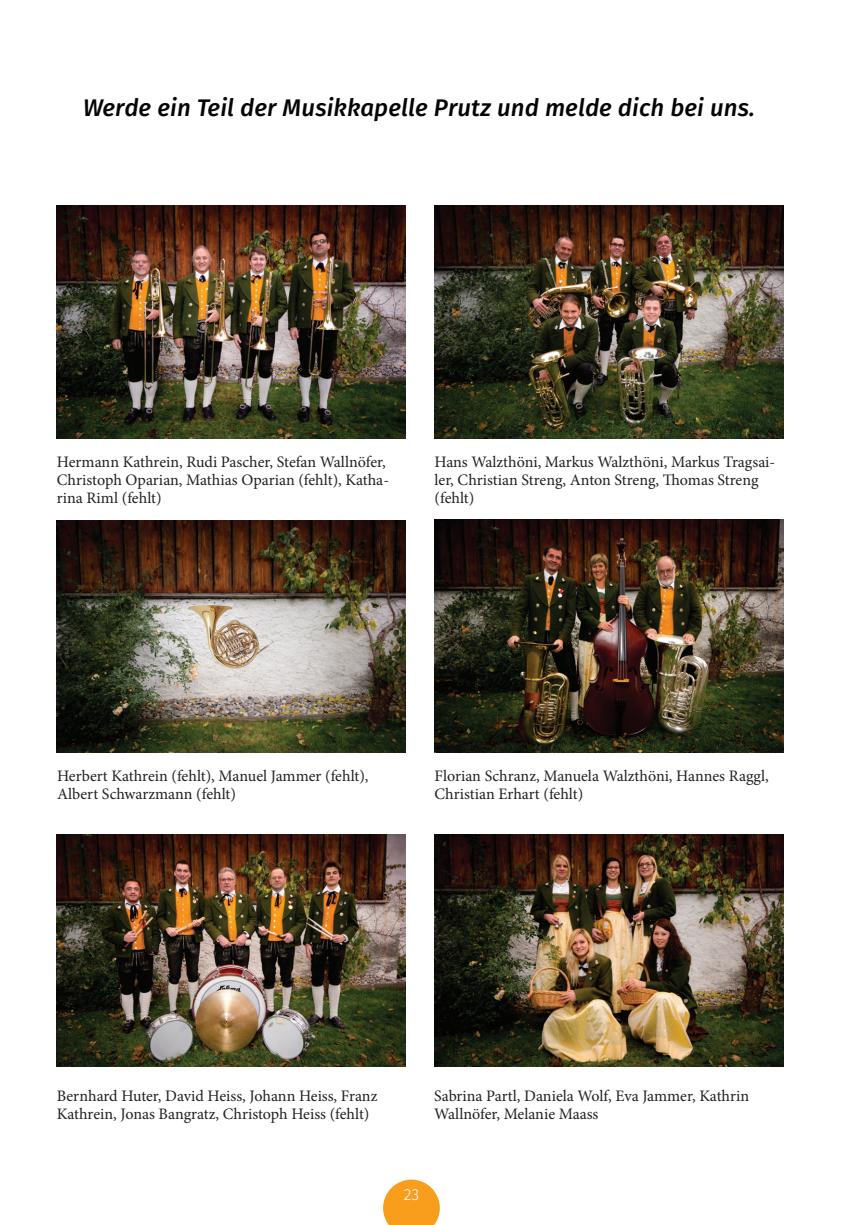
<style>
.page{position:relative;width:857px;height:1225px;background:#fff}
.page>*{position:absolute;margin:0;border:0;box-sizing:border-box;transform-origin:0 0}
.t1{font:italic 500 24px "Fira Sans";letter-spacing:.005em;color:#040503}
.t2{font:16px/18px "Minion Pro";letter-spacing:-.005em;color:#231f20}
.t3{font:300 16px "Fira Sans";color:#fff}
</style>
<div class="page">
<svg style="left:383px;top:1179px;width:56px;height:46px;background:#f9ad40"></svg>
<img style="left:57px;top:834px;width:348px;height:232px">
<img style="left:57px;top:520px;width:348px;height:232px">
<img style="left:434px;top:834px;width:348px;height:232px">
<img style="left:57px;top:206px;width:348px;height:232px">
<img style="left:434px;top:206px;width:348px;height:232px">
<img style="left:434px;top:520px;width:348px;height:232px">
<h1 class="t1" style="left:83px;top:91px;width:672px">Werde ein Teil der Musikkapelle Prutz und melde dich bei uns.</h1>
<p class="t2" style="left:57px;top:453px;width:333px">Hermann Kathrein, Rudi Pascher, Stefan Wallnöfer,<br>Christoph Oparian, Mathias Oparian (fehlt), Katha&shy;rina Riml (fehlt)</p>
<p class="t2" style="left:434px;top:453px;width:342px">Hans Walzthöni, Markus Walzthöni, Markus Tragsai&shy;ler, Christian Streng, Anton Streng, Thomas Streng (fehlt)</p>
<p class="t2" style="left:57px;top:767px;width:313px">Herbert Kathrein (fehlt), Manuel Jammer (fehlt),<br>Albert Schwarzmann (fehlt)</p>
<p class="t2" style="left:434px;top:767px;width:335px">Florian Schranz, Manuela Walzthöni, Hannes Raggl,<br>Christian Erhart (fehlt)</p>
<p class="t2" style="left:57px;top:1087px;width:322px">Bernhard Huter, David Heiss, Johann Heiss, Franz<br>Kathrein, Jonas Bangratz, Christoph Heiss (fehlt)</p>
<p class="t2" style="left:434px;top:1087px;width:316px">Sabrina Partl, Daniela Wolf, Eva Jammer, Kathrin<br>Wallnöfer, Melanie Maass</p>
<p class="t3" style="left:403px;top:1183px;width:17px">23</p>
</div>
